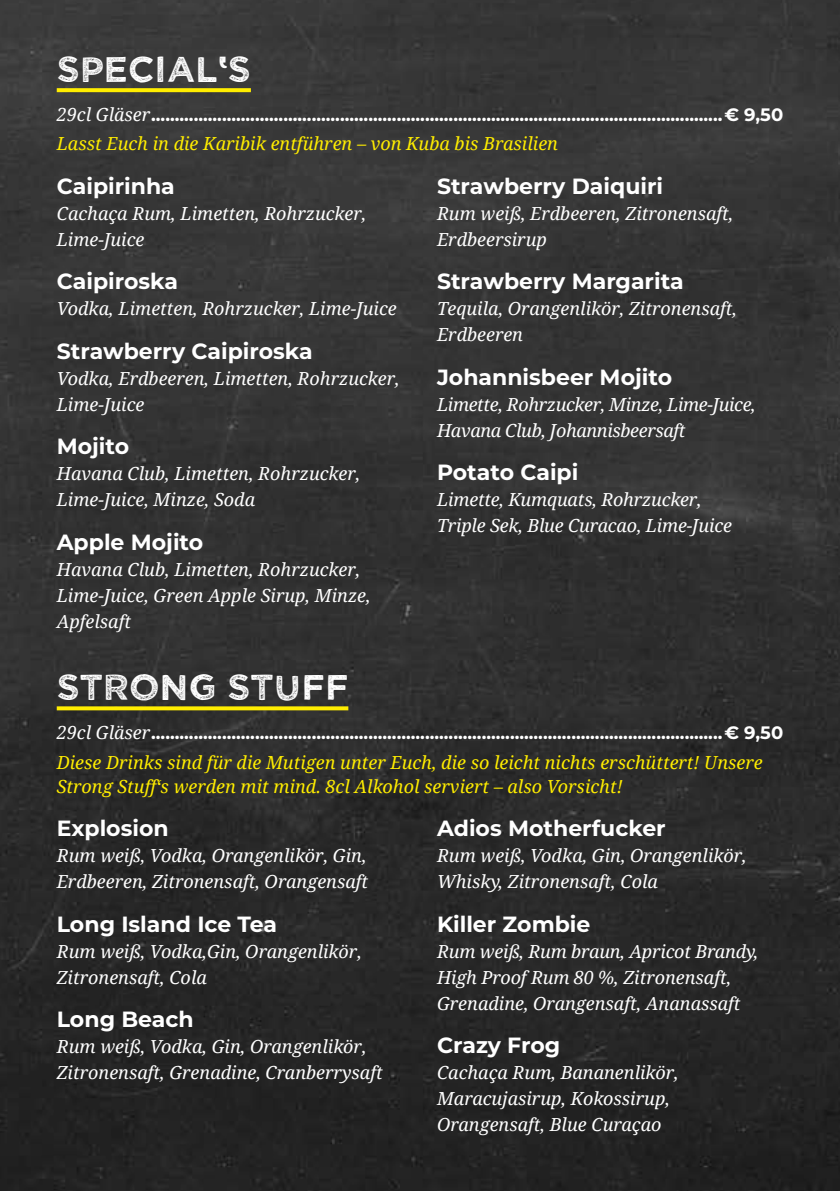
<style>
.page{position:relative;width:840px;height:1191px;background:#fff}
.page>*{position:absolute;margin:0;border:0;box-sizing:border-box;transform-origin:0 0}
.t1{font:36px "Wicked Grit";color:#fff}
.t2{font:700 22px "Montserrat";color:#fff}
.t3{font:italic 18px/26px "Noto Serif";color:#fff}
.t4{font:700 18px "Montserrat";color:#fff}
.t5{font:italic 18px/24px "Noto Serif";color:#ffed00}
.t6{font:italic 18px/26px "Noto Serif";letter-spacing:-.02em;color:#fff}
.s1{font-family:"Noto Serif";font-weight:400;font-style:italic}
</style>
<div class="page">
<div style="left:0;top:0;width:839px;height:1191px;background:linear-gradient(to bottom,#3c3c3c,#232323)"></div>
<svg style="left:57px;top:88px;width:194px;height:4px"></svg>
<svg style="left:57px;top:706px;width:291px;height:4px"></svg>
<h1 class="t1" style="left:57px;top:46px;width:195px">SPECIAL‘S</h1>
<p class="t4" style="left:57px;top:101px;width:727px"><span class="s1">29cl Gläser</span>.........................................................................................................................€ 9,50</p>
<p class="t5" style="left:57px;top:131px;width:502px">Lasst Euch in die Karibik entführen – von Kuba bis Brasilien</p>
<p class="t2" style="left:57px;top:170px;width:120px">Caipirinha</p>
<p class="t3" style="left:57px;top:200px;width:311px">Cachaça Rum, Limetten, Rohrzucker,<br>Lime-Juice</p>
<p class="t2" style="left:57px;top:266px;width:123px">Caipiroska</p>
<p class="t3" style="left:57px;top:295px;width:341px">Vodka, Limetten, Rohrzucker, Lime-Juice</p>
<p class="t2" style="left:57px;top:335px;width:257px">Strawberry Caipiroska</p>
<p class="t3" style="left:57px;top:365px;width:344px">Vodka, Erdbeeren, Limetten, Rohrzucker,<br>Lime-Juice</p>
<p class="t2" style="left:57px;top:430px;width:74px">Mojito</p>
<p class="t3" style="left:57px;top:460px;width:305px">Havana Club, Limetten, Rohrzucker,<br>Lime-Juice, Minze, Soda</p>
<p class="t2" style="left:57px;top:526px;width:148px">Apple Mojito</p>
<p class="t3" style="left:57px;top:555px;width:315px">Havana Club, Limetten, Rohrzucker,<br>Lime-Juice, Green Apple Sirup, Minze,<br>Apfelsaft</p>
<p class="t2" style="left:437px;top:170px;width:227px">Strawberry Daiquiri</p>
<p class="t3" style="left:437px;top:200px;width:298px">Rum weiß, Erdbeeren, Zitronensaft,<br>Erdbeersirup</p>
<p class="t2" style="left:437px;top:266px;width:248px">Strawberry Margarita</p>
<p class="t3" style="left:437px;top:295px;width:301px">Tequila, Orangenlikör, Zitronensaft,<br>Erdbeeren</p>
<p class="t2" style="left:437px;top:361px;width:236px">Johannisbeer Mojito</p>
<p class="t6" style="left:437px;top:391px;width:320px">Limette, Rohrzucker, Minze, Lime-Juice,<br>Havana Club, Johannisbeersaft</p>
<p class="t2" style="left:437px;top:456px;width:143px">Potato Caipi</p>
<p class="t3" style="left:437px;top:486px;width:296px">Limette, Kumquats, Rohrzucker,<br>Triple Sek, Blue Curacao, Lime-Juice</p>
<h1 class="t1" style="left:57px;top:664px;width:293px">STRONG STUFF</h1>
<p class="t4" style="left:57px;top:719px;width:727px"><span class="s1">29cl Gläser</span>.........................................................................................................................€ 9,50</p>
<p class="t5" style="left:57px;top:749px;width:707px">Diese Drinks sind für die Mutigen unter Euch, die so leicht nichts erschüttert! Unsere<br>Strong Stuff‘s werden mit mind. 8cl Alkohol serviert – also Vorsicht!</p>
<p class="t2" style="left:57px;top:812px;width:113px">Explosion</p>
<p class="t3" style="left:57px;top:842px;width:313px">Rum weiß, Vodka, Orangenlikör, Gin,<br>Erdbeeren, Zitronensaft, Orangensaft</p>
<p class="t2" style="left:57px;top:908px;width:222px">Long Island Ice Tea</p>
<p class="t3" style="left:57px;top:937px;width:306px">Rum weiß, Vodka,Gin, Orangenlikör,<br>Zitronensaft, Cola</p>
<p class="t2" style="left:57px;top:1003px;width:138px">Long Beach</p>
<p class="t3" style="left:57px;top:1032px;width:327px">Rum weiß, Vodka, Gin, Orangenlikör,<br>Zitronensaft, Grenadine, Cranberrysaft</p>
<p class="t2" style="left:437px;top:812px;width:230px">Adios Motherfucker</p>
<p class="t3" style="left:437px;top:842px;width:311px">Rum weiß, Vodka, Gin, Orangenlikör,<br>Whisky, Zitronensaft, Cola</p>
<p class="t2" style="left:437px;top:908px;width:155px">Killer Zombie</p>
<p class="t3" style="left:437px;top:937px;width:322px">Rum weiß, Rum braun, Apricot Brandy,<br>High Proof Rum 80 %, Zitronensaft,<br>Grenadine, Orangensaft, Ananassaft</p>
<p class="t2" style="left:437px;top:1029px;width:125px">Crazy Frog</p>
<p class="t3" style="left:437px;top:1058px;width:243px">Cachaça Rum, Bananenlikör,<br>Maracujasirup, Kokossirup,<br>Orangensaft, Blue Curaçao</p>
</div>
